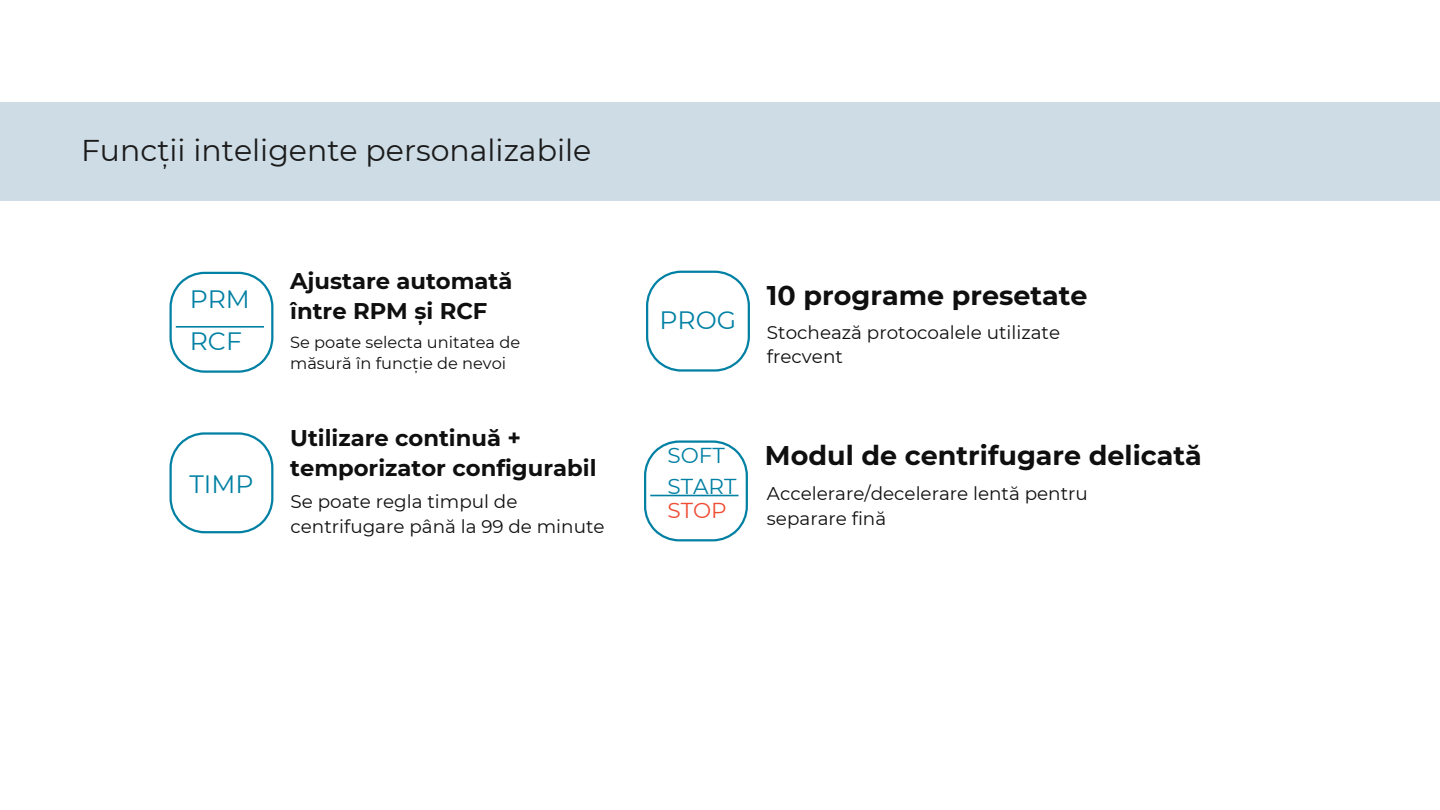
<style>
.page{position:relative;width:1440px;height:810px;background:#fff}
.page>*{position:absolute;margin:0;border:0;box-sizing:border-box;transform-origin:0 0}
.t1{font:30px "Montserrat";color:#1b1b1b}
.t2{font:700 27px "Montserrat";color:#0f0f0f}
.t3{font:25.1px/41.5px "Montserrat";color:#0080a3}
.t4{font:700 22.7px/30px "Montserrat";color:#0f0f0f}
.t5{font:21.6px/30.8px "Montserrat";color:#0080a3}
.t6{font:21.6px "Montserrat";color:#f04d35}
.t7{font:18.4px/24.3px "Montserrat";color:#0f0f0f}
.t8{font:16.2px/21.1px "Montserrat";color:#0f0f0f}
</style>
<div class="page">
<div style="left:0;top:102px;width:1440px;height:98px;background:#cedce5"></div>
<svg style="left:169px;top:272px;width:104px;height:101px"></svg>
<hr style="left:176px;top:326px;width:88px;height:2px;background:#0080a3">
<svg style="left:169px;top:432px;width:104px;height:101px"></svg>
<svg style="left:646px;top:271px;width:104px;height:101px"></svg>
<svg style="left:644px;top:440px;width:104px;height:101px"></svg>
<hr style="left:650px;top:495px;width:89px;height:1px;background:#0080a3">
<p class="t1" style="left:81px;top:132px;width:512px">Funcții inteligente personalizabile</p>
<p class="t3" style="left:190px;top:279px;width:62px">PRM<br>RCF</p>
<p class="t3" style="left:189px;top:463px;width:66px">TIMP</p>
<p class="t4" style="left:290px;top:266px;width:224px">Ajustare automată între RPM și RCF</p>
<p class="t8" style="left:290px;top:332px;width:232px">Se poate selecta unitatea de măsură în funcție de nevoi</p>
<p class="t4" style="left:290px;top:423px;width:308px">Utilizare continuă + temporizator configurabil</p>
<p class="t7" style="left:291px;top:490px;width:316px">Se poate regla timpul de centrifugare până la 99 de minute</p>
<p class="t3" style="left:660px;top:299px;width:78px">PROG</p>
<p class="t2" style="left:767px;top:279px;width:322px">10 programe presetate</p>
<p class="t7" style="left:767px;top:320px;width:295px">Stochează protocoalele utilizate frecvent</p>
<p class="t5" style="left:667px;top:440px;width:71px">SOFT<br>START</p>
<p class="t6" style="left:667px;top:497px;width:61px">STOP</p>
<p class="t2" style="left:765px;top:439px;width:438px">Modul de centrifugare delicată</p>
<p class="t7" style="left:767px;top:482px;width:322px">Accelerare/decelerare lentă pentru separare fină</p>
</div>
